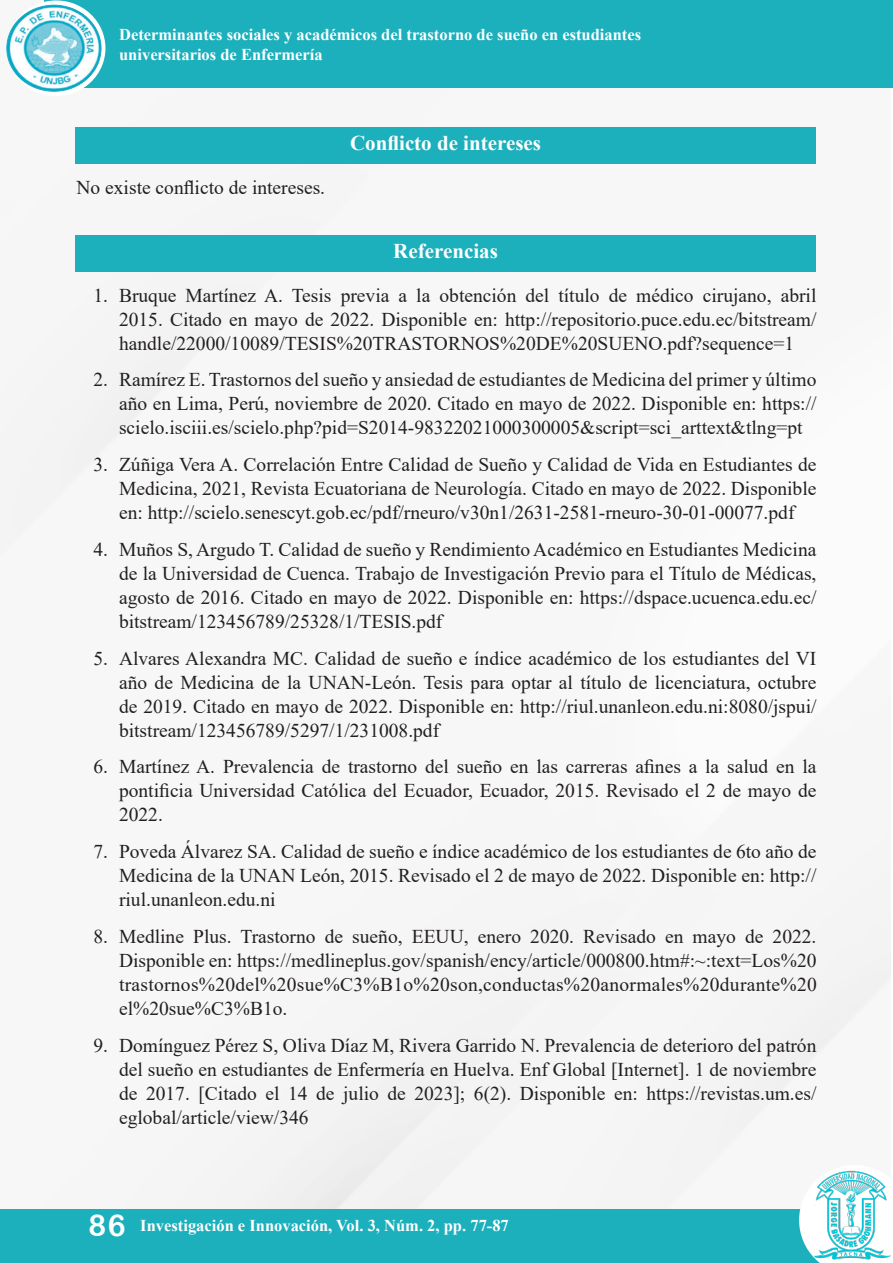
<style>
.page{position:relative;width:893px;height:1263px;background:#fff}
.page>*{position:absolute;margin:0;border:0;box-sizing:border-box;transform-origin:0 0}
.t1{font:700 21px "Times New Roman";color:#fff}
.t2{font:19.5px/24px "Times New Roman";color:#231f20;text-align:justify}
.t3{font:700 16.5px/19.8px "Times New Roman";color:#fff}
.s1{font-family:"Arial Rounded MT Bold";font-weight:400;font-size:30px}
</style>
<div class="page">
<img style="left:0;top:41px;width:891px;height:1168px">
<div style="left:0;top:1209px;width:870px;height:54px;background:#1cb0bd"></div>
<svg style="left:799px;top:1165px;width:92px;height:87px"></svg>
<div style="left:44px;top:0;width:848px;height:88px;background:#1cb0bd"></div>
<svg style="left:7px;top:0;width:98px;height:96px"></svg>
<img style="left:7px;top:5px;width:94px;height:86px">
<img style="left:809px;top:1168px;width:82px;height:95px">
<div style="left:76px;top:128px;width:740px;height:36px;background:#1cb0bd"></div>
<div style="left:76px;top:236px;width:740px;height:36px;background:#1cb0bd"></div>
<p class="t3" style="left:119px;top:24px;width:523px">Determinantes sociales y académicos del trastorno de sueño en estudiantes universitarios de Enfermería</p>
<p class="t2" style="left:77px;top:174px;width:250px">No existe conflicto de intereses.</p>
<p class="t1" style="left:350px;top:128px;width:192px">Conflicto de intereses</p>
<p class="t1" style="left:393px;top:236px;width:106px">Referencias</p>
<p class="t2" style="left:119px;top:282px;width:699px;text-indent:-26px">1. Bruque Martínez A. Tesis previa a la obtención del título de médico cirujano, abril 2015. Citado en mayo de 2022. Disponible en: http://repositorio.puce.edu.ec/bitstream/ handle/22000/10089/TESIS%20TRASTORNOS%20DE%20SUENO.pdf?sequence=1</p>
<p class="t2" style="left:119px;top:367px;width:699px;text-indent:-26px">2. Ramírez E. Trastornos del sueño y ansiedad de estudiantes de Medicina del primer y último año en Lima, Perú, noviembre de 2020. Citado en mayo de 2022. Disponible en: https:// scielo.isciii.es/scielo.php?pid=S2014-98322021000300005&amp;script=sci_arttext&amp;tlng=pt</p>
<p class="t2" style="left:119px;top:452px;width:699px;text-indent:-26px">3. Zúñiga Vera A. Correlación Entre Calidad de Sueño y Calidad de Vida en Estudiantes de Medicina, 2021, Revista Ecuatoriana de Neurología. Citado en mayo de 2022. Disponible en: http://scielo.senescyt.gob.ec/pdf/rneuro/v30n1/2631-2581-rneuro-30-01-00077.pdf</p>
<p class="t2" style="left:119px;top:537px;width:699px;text-indent:-26px">4. Muños S, Argudo T. Calidad de sueño y Rendimiento Académico en Estudiantes Medicina de la Universidad de Cuenca. Trabajo de Investigación Previo para el Título de Médicas, agosto de 2016. Citado en mayo de 2022. Disponible en: https://dspace.ucuenca.edu.ec/ bitstream/123456789/25328/1/TESIS.pdf</p>
<p class="t2" style="left:119px;top:645px;width:699px;text-indent:-26px">5. Alvares Alexandra MC. Calidad de sueño e índice académico de los estudiantes del VI año de Medicina de la UNAN-León. Tesis para optar al título de licenciatura, octubre de 2019. Citado en mayo de 2022. Disponible en: http://riul.unanleon.edu.ni:8080/jspui/ bitstream/123456789/5297/1/231008.pdf</p>
<p class="t2" style="left:119px;top:754px;width:699px;text-indent:-26px">6. Martínez A. Prevalencia de trastorno del sueño en las carreras afines a la salud en la pontificia Universidad Católica del Ecuador, Ecuador, 2015. Revisado el 2 de mayo de 2022.</p>
<p class="t2" style="left:119px;top:839px;width:699px;text-indent:-26px">7. Poveda Álvarez SA. Calidad de sueño e índice académico de los estudiantes de 6to año de Medicina de la UNAN León, 2015. Revisado el 2 de mayo de 2022. Disponible en: http:// riul.unanleon.edu.ni</p>
<p class="t2" style="left:119px;top:924px;width:699px;text-indent:-26px">8. Medline Plus. Trastorno de sueño, EEUU, enero 2020. Revisado en mayo de 2022.<br>Disponible en: https://medlineplus.gov/spanish/ency/article/000800.htm#:~:text=Los%20 trastornos%20del%20sue%C3%B1o%20son,conductas%20anormales%20durante%20 el%20sue%C3%B1o.</p>
<p class="t2" style="left:119px;top:1032px;width:699px;text-indent:-26px">9. Domínguez Pérez S, Oliva Díaz M, Rivera Garrido N. Prevalencia de deterioro del patrón del sueño en estudiantes de Enfermería en Huelva. Enf Global [Internet]. 1 de noviembre de 2017. [Citado el 14 de julio de 2023]; 6(2). Disponible en: https://revistas.um.es/ eglobal/article/view/346</p>
<p class="t3" style="left:89px;top:1215px;width:422px"><span class="s1">86</span> Investigación e Innovación, Vol. 3, Núm. 2, pp. 77-87</p>
</div>
